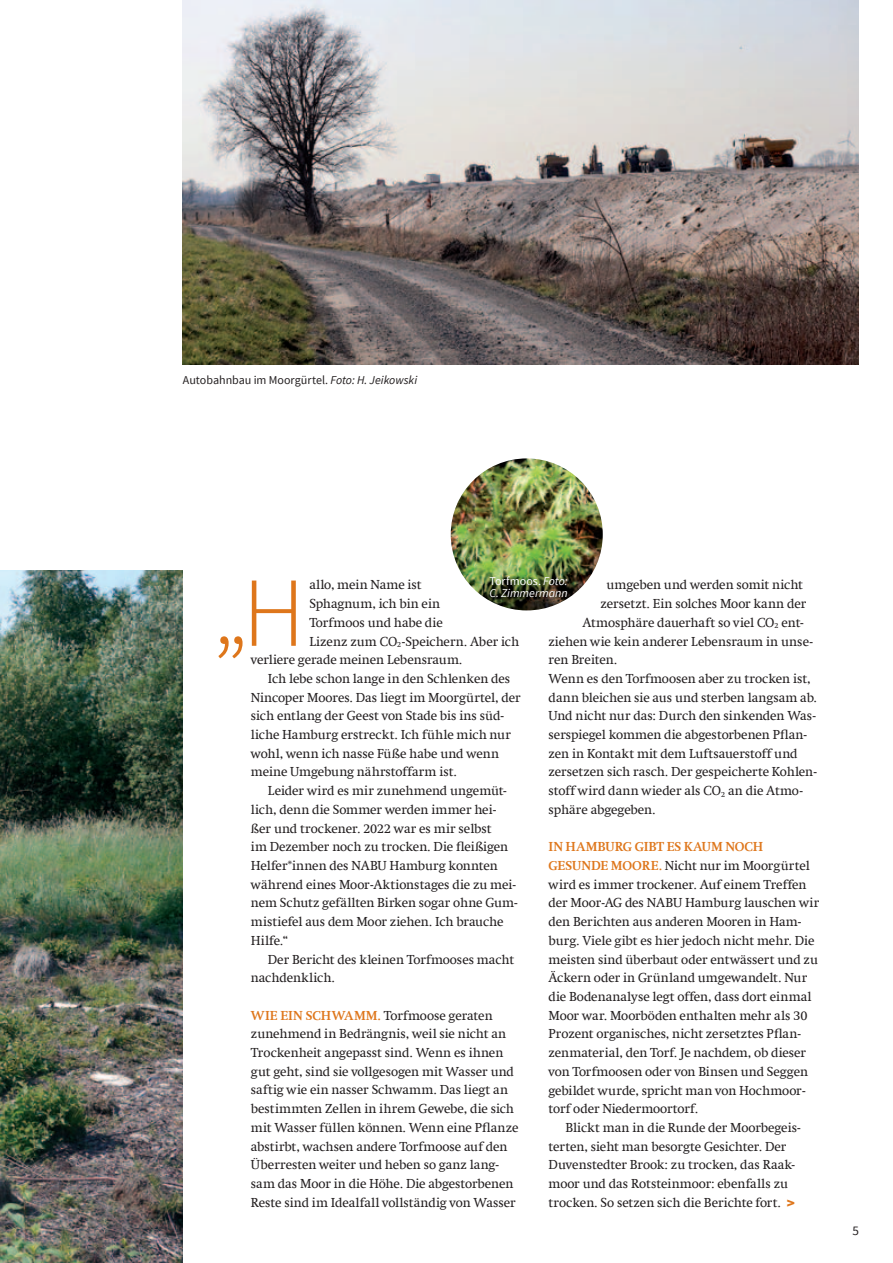
<style>
.page{position:relative;width:893px;height:1263px;background:#fff}
.page>*{position:absolute;margin:0;border:0;box-sizing:border-box;transform-origin:0 0}
.t1{font:300 98.7px "Source Sans Pro";color:#de761b}
.t2{font:13.2px/18.8px "Swift Com";letter-spacing:-.005em;color:#231f20}
.t3{font:13.2px "Source Sans Pro";color:#231f20}
.t4{font:12px "Source Sans Pro";color:#231f20}
.t5{font:italic 12px/12px "Source Sans Pro";color:#fff}
.s1{font-style:italic}
.s2{font-style:normal}
.s3{font-size:99px}
.s4{font-weight:700;color:#de761b}
.s5{font-family:"Source Sans Pro";font-weight:900;font-size:15px;color:#de761b}
</style>
<div class="page">
<img style="left:0;top:571px;width:183px;height:692px">
<img style="left:183px;top:0;width:676px;height:365px">
<img style="left:451px;top:458px;width:152px;height:152px;border-radius:76px">
<p class="t4" style="left:183px;top:372px;width:236px">Autobahnbau im Moorgürtel. <span class="s1">Foto: H. Jeikowski</span></p>
<p class="t5" style="left:489px;top:575px;width:80px"><span class="s2">Torfmoos.</span> Foto:<br>C. Zimmermann</p>
<h1 class="t1" style="left:213px;top:553px;width:94px">„<span class="s3">H</span></h1>
<p class="t2" style="left:309px;top:575px;width:114px">allo, mein Name ist</p>
<p class="t2" style="left:606px;top:575px;width:198px">umgeben und werden somit nicht</p>
<p class="t2" style="left:600px;top:594px;width:208px">zersetzt. Ein solches Moor kann der</p>
<p class="t2" style="left:582px;top:613px;width:223px">Atmosphäre dauerhaft so viel CO<sub>2</sub> ent-</p>
<p class="t2" style="left:549px;top:632px;width:266px">ziehen wie kein anderer Lebensraum in unse-</p>
<p class="t2" style="left:549px;top:650px;width:70px">ren Breiten.</p>
<p class="t2" style="left:549px;top:669px;width:264px">Wenn es den Torfmoosen aber zu trocken ist,</p>
<p class="t2" style="left:549px;top:688px;width:270px">dann bleichen sie aus und sterben langsam ab.</p>
<p class="t2" style="left:549px;top:706px;width:269px">Und nicht nur das: Durch den sinkenden Was-</p>
<p class="t2" style="left:549px;top:725px;width:260px">serspiegel kommen die abgestorbenen Pflan-</p>
<p class="t2" style="left:549px;top:744px;width:251px">zen in Kontakt mit dem Luftsauerstoff und</p>
<p class="t2" style="left:549px;top:763px;width:270px">zersetzen sich rasch. Der gespeicherte Kohlen-</p>
<p class="t2" style="left:549px;top:781px;width:256px">stoff wird dann wieder als CO<sub>2</sub> an die Atmo-</p>
<p class="t2" style="left:549px;top:800px;width:109px">sphäre abgegeben.</p>
<p class="t2" style="left:548px;top:837px;width:272px"><span class="s4">IN HAMBURG GIBT ES KAUM NOCH<br>GESUNDE MOORE.</span> Nicht nur im Moorgürtel wird es immer trockener. Auf einem Treffen der Moor-AG des NABU Hamburg lauschen wir den Berichten aus anderen Mooren in Ham&shy;burg. Viele gibt es hier jedoch nicht mehr. Die meisten sind überbaut oder entwässert und zu Äckern oder in Grünland umgewandelt. Nur die Bodenanalyse legt offen, dass dort einmal Moor war. Moorböden enthalten mehr als 30<br>Prozent organisches, nicht zersetztes Pflan&shy;zenmaterial, den Torf. Je nachdem, ob dieser von Torfmoosen oder von Binsen und Seggen gebildet wurde, spricht man von Hochmoor&shy;torf oder Niedermoortorf.</p>
<p class="t2" style="left:548px;top:1118px;width:254px;text-indent:17px">Blickt man in die Runde der Moorbegeis&shy;terten, sieht man besorgte Gesichter. Der Duvenstedter Brook: zu trocken, das Raak&shy;moor und das Rotsteinmoor: ebenfalls zu trocken. So setzen sich die Berichte fort. <span class="s5">&gt;</span></p>
<p class="t2" style="left:309px;top:594px;width:132px">Sphagnum, ich bin ein</p>
<p class="t2" style="left:309px;top:613px;width:135px">Torfmoos und habe die</p>
<p class="t2" style="left:309px;top:632px;width:211px">Lizenz zum CO<sub>2</sub>-Speichern. Aber ich</p>
<p class="t2" style="left:251px;top:650px;width:213px">verliere gerade meinen Lebensraum.</p>
<p class="t2" style="left:268px;top:669px;width:244px">Ich lebe schon lange in den Schlenken des</p>
<p class="t2" style="left:251px;top:688px;width:271px">Nincoper Moores. Das liegt im Moorgürtel, der</p>
<p class="t2" style="left:251px;top:706px;width:255px">sich entlang der Geest von Stade bis ins süd-</p>
<p class="t2" style="left:251px;top:725px;width:262px">liche Hamburg erstreckt. Ich fühle mich nur</p>
<p class="t2" style="left:251px;top:744px;width:250px">wohl, wenn ich nasse Füße habe und wenn</p>
<p class="t2" style="left:251px;top:763px;width:208px">meine Umgebung nährstoffarm ist.</p>
<p class="t2" style="left:268px;top:781px;width:240px">Leider wird es mir zunehmend ungemüt-</p>
<p class="t2" style="left:251px;top:800px;width:247px">lich, denn die Sommer werden immer hei-</p>
<p class="t2" style="left:251px;top:819px;width:242px">ßer und trockener. 2022 war es mir selbst</p>
<p class="t2" style="left:251px;top:837px;width:259px">im Dezember noch zu trocken. Die fleißigen</p>
<p class="t2" style="left:251px;top:856px;width:249px">Helfer*innen des NABU Hamburg konnten</p>
<p class="t2" style="left:251px;top:875px;width:267px">während eines Moor-Aktionstages die zu mei-</p>
<p class="t2" style="left:251px;top:893px;width:268px">nem Schutz gefällten Birken sogar ohne Gum-</p>
<p class="t2" style="left:251px;top:912px;width:254px">mistiefel aus dem Moor ziehen. Ich brauche</p>
<p class="t2" style="left:251px;top:931px;width:39px">Hilfe.“</p>
<p class="t2" style="left:268px;top:950px;width:248px">Der Bericht des kleinen Torfmooses macht</p>
<p class="t2" style="left:251px;top:968px;width:86px">nachdenklich.</p>
<p class="t2" style="left:251px;top:1006px;width:269px"><span class="s4">WIE EIN SCHWAMM.</span> Torfmoose geraten zunehmend in Bedrängnis, weil sie nicht an Trockenheit angepasst sind. Wenn es ihnen gut geht, sind sie vollgesogen mit Wasser und saftig wie ein nasser Schwamm. Das liegt an bestimmten Zellen in ihrem Gewebe, die sich mit Wasser füllen können. Wenn eine Pflanze abstirbt, wachsen andere Torfmoose auf den Überresten weiter und heben so ganz lang&shy;sam das Moor in die Höhe. Die abgestorbenen Reste sind im Idealfall vollständig von Wasser</p>
<p class="t3" style="left:852px;top:1223px;width:8px">5</p>
</div>
